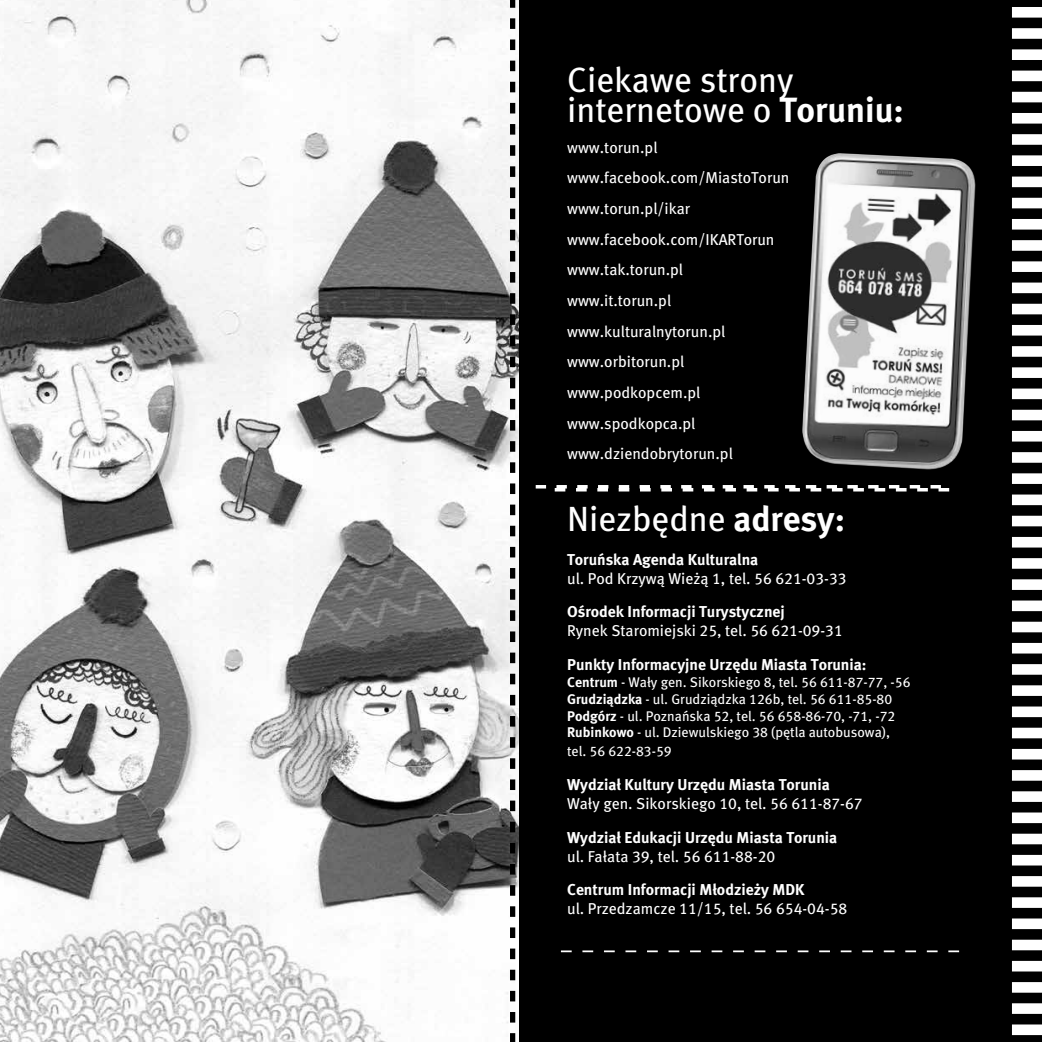
<style>
.page{position:relative;width:1042px;height:1042px;background:#fff}
.page>*{position:absolute;margin:0;border:0;box-sizing:border-box;transform-origin:0 0}
.t1{font:35px/29.8px "Meta Book CELF";color:#fff}
.t2{font:15.75px/30.6px "Meta Book CELF";color:#fff}
.t3{font:15.75px "Meta Bold CELF";color:#fff}
.t4{font:14px/16.8px "Meta Book CELF";color:#fff}
.s1{font-family:"Meta Bold CELF"}
</style>
<div class="page">
<img style="left:0;top:0;width:520px;height:1042px">
<div style="left:520px;top:0;width:522px;height:1042px;background:#000"></div>
<svg style="left:536px;top:485px;width:413px;height:6px"></svg>
<svg style="left:561px;top:950px;width:398px;height:2px"></svg>
<img style="left:802px;top:153px;width:174px;height:317px">
<svg style="left:510px;top:0;width:5px;height:1042px"></svg>
<svg style="left:1012px;top:7px;width:30px;height:1029px"></svg>
<h1 class="t1" style="left:567px;top:66px;width:338px">Ciekawe strony internetowe o <span class="s1">Toruniu:</span></h1>
<p class="t2" style="left:567px;top:132px;width:224px">www.torun.pl www.facebook.com/MiastoTorun www.torun.pl/ikar www.facebook.com/IKARTorun www.tak.torun.pl www.it.torun.pl www.kulturalnytorun.pl www.orbitorun.pl www.podkopcem.pl www.spodkopca.pl www.dziendobrytorun.pl</p>
<h1 class="t1" style="left:567px;top:504px;width:279px">Niezbędne <span class="s1">adresy:</span></h1>
<p class="t3" style="left:567px;top:549px;width:193px">Toruńska Agenda Kulturalna</p>
<p class="t2" style="left:567px;top:563px;width:281px">ul. Pod Krzywą Wieżą 1, tel. 56 621-03-33</p>
<p class="t3" style="left:567px;top:602px;width:219px">Ośrodek Informacji Turystycznej</p>
<p class="t2" style="left:567px;top:616px;width:277px">Rynek Staromiejski 25, tel. 56 621-09-31</p>
<p class="t3" style="left:567px;top:655px;width:301px">Punkty Informacyjne Urzędu Miasta Torunia:</p>
<p class="t4" style="left:567px;top:674px;width:345px"><span class="s1">Centrum</span> - Wały gen. Sikorskiego 8, tel. 56 611-87-77, -56<br><span class="s1">Grudziądzka</span> - ul. Grudziądzka 126b, tel. 56 611-85-80<br><span class="s1">Podgórz</span> - ul. Poznańska 52, tel. 56 658-86-70, -71, -72<br><span class="s1">Rubinkowo</span> - ul. Dziewulskiego 38 (pętla autobusowa),</p>
<p class="t4" style="left:567px;top:743px;width:106px">tel. 56 622-83-59</p>
<p class="t3" style="left:567px;top:774px;width:264px">Wydział Kultury Urzędu Miasta Torunia</p>
<p class="t2" style="left:567px;top:788px;width:297px">Wały gen. Sikorskiego 10, tel. 56 611-87-67</p>
<p class="t3" style="left:567px;top:827px;width:272px">Wydział Edukacji Urzędu Miasta Torunia</p>
<p class="t2" style="left:567px;top:841px;width:210px">ul. Fałata 39, tel. 56 611-88-20</p>
<p class="t3" style="left:567px;top:880px;width:239px">Centrum Informacji Młodzieży MDK</p>
<p class="t2" style="left:567px;top:893px;width:282px">ul. Przedzamcze 11/15, tel. 56 654-04-58</p>
</div>
